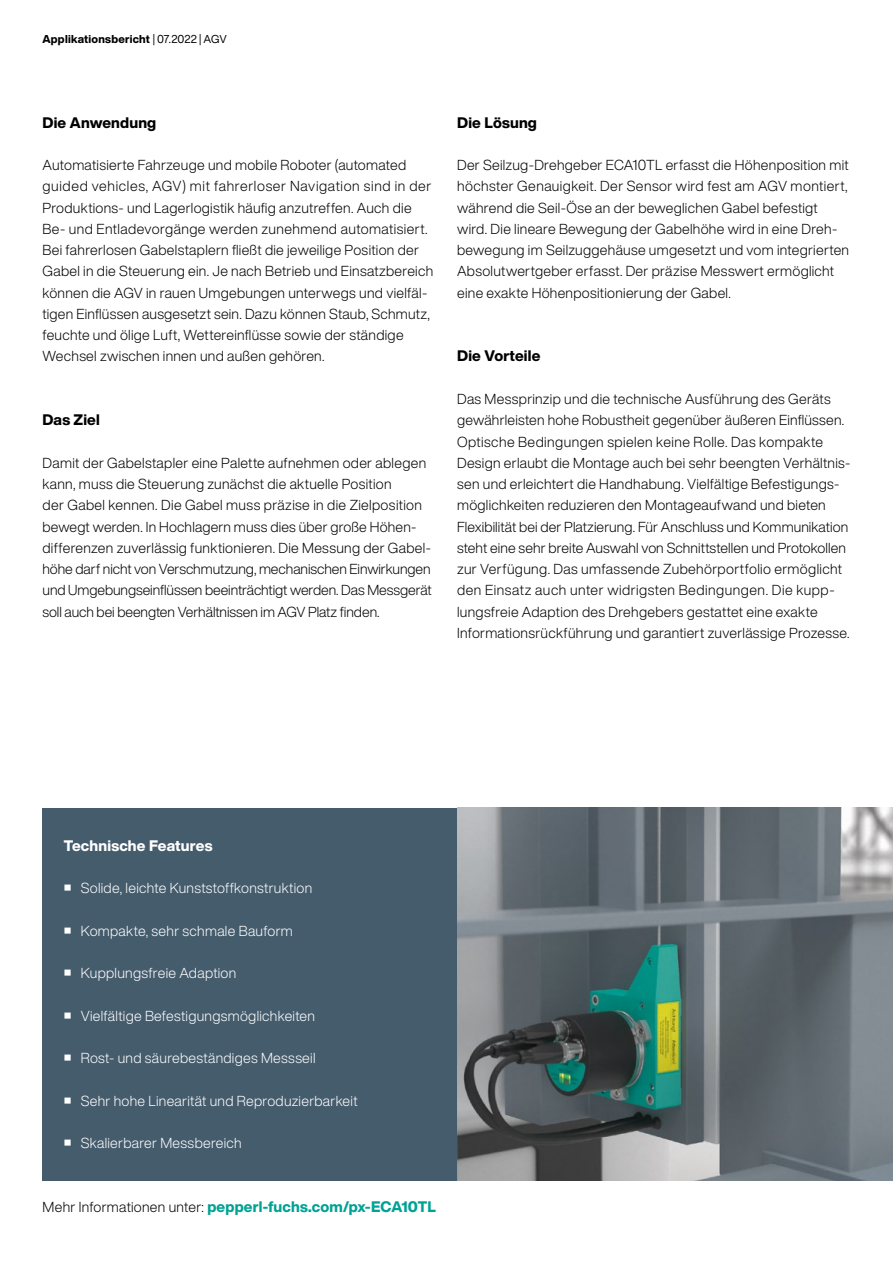
<style>
.page{position:relative;width:893px;height:1263px;background:#fff}
.page>*{position:absolute;margin:0;border:0;box-sizing:border-box;transform-origin:0 0}
.Fließtext_9_5_pt__Sc{font:800 15px "Helvetica Now Display";letter-spacing:.01em;color:#00a294}
.Subhead_10_pt__Schwa{font:800 15px "Helvetica Now Display";letter-spacing:.01em;color:#000}
.Subhead_10_pt__Weiß{font:800 15px "Helvetica Now Display";letter-spacing:.01em;color:#fff}
.Fließtext_9_5_pt__Sc-2{font:300 14.25px/21.3px "Helvetica Now Display";letter-spacing:.02em;color:#000}
.t1{font:300 14.25px "Helvetica Now Display";letter-spacing:.02em;color:#fff}
.Absatzformat_1{font:800 11.25px "Helvetica Now Display";letter-spacing:.02em;color:#000}
.s1{font-weight:400}
.s2{font-weight:300;font-size:14.25px;color:#000}
</style>
<div class="page">
<img style="left:457px;top:808px;width:436px;height:372px">
<div style="left:43px;top:808px;width:414px;height:372px;background:#455c6d"></div>
<p class="Absatzformat_1" style="left:43px;top:31px;width:186px">Applikationsbericht <span class="s1">| 07.2022 | AGV</span></p>
<p class="Subhead_10_pt__Schwa" style="left:43px;top:112px;width:115px">Die Anwendung</p>
<p class="Fließtext_9_5_pt__Sc-2" style="left:43px;top:154px;width:392px">Automatisierte Fahrzeuge und mobile Roboter (automated guided vehicles, AGV) mit fahrerloser Navigation sind in der Produktions- und Lagerlogistik häufig anzutreffen. Auch die Be- und Entladevorgänge werden zunehmend automatisiert.<br>Bei fahrerlosen Gabelstaplern fließt die jeweilige Position der Gabel in die Steuerung ein. Je nach Betrieb und Einsatzbereich können die AGV in rauen Umgebungen unterwegs und vielfäl&shy;tigen Einflüssen ausgesetzt sein. Dazu können Staub, Schmutz, feuchte und ölige Luft, Wettereinflüsse sowie der ständige Wechsel zwischen innen und außen gehören.</p>
<p class="Subhead_10_pt__Schwa" style="left:43px;top:409px;width:59px">Das Ziel</p>
<p class="Fließtext_9_5_pt__Sc-2" style="left:43px;top:452px;width:391px">Damit der Gabelstapler eine Palette aufnehmen oder ablegen kann, muss die Steuerung zunächst die aktuelle Position<br>der Gabel kennen. Die Gabel muss präzise in die Zielposition bewegt werden. In Hochlagern muss dies über große Höhen&shy;differenzen zuverlässig funktionieren. Die Messung der Gabel&shy;höhe darf nicht von Verschmutzung, mechanischen Einwirkungen und Umgebungseinflüssen beeinträchtigt werden. Das Messgerät soll auch bei beengten Verhältnissen im AGV Platz finden.</p>
<p class="Subhead_10_pt__Schwa" style="left:457px;top:112px;width:81px">Die Lösung</p>
<p class="Fließtext_9_5_pt__Sc-2" style="left:457px;top:154px;width:394px">Der Seilzug-Drehgeber ECA10TL erfasst die Höhenposition mit höchster Genauigkeit. Der Sensor wird fest am AGV montiert, während die Seil-Öse an der beweglichen Gabel befestigt wird. Die lineare Bewegung der Gabelhöhe wird in eine Dreh&shy;bewegung im Seilzuggehäuse umgesetzt und vom integrierten Absolutwertgeber erfasst. Der präzise Messwert ermöglicht eine exakte Höhenpositionierung der Gabel.</p>
<p class="Subhead_10_pt__Schwa" style="left:457px;top:346px;width:85px">Die Vorteile</p>
<p class="Fließtext_9_5_pt__Sc-2" style="left:457px;top:388px;width:395px">Das Messprinzip und die technische Ausführung des Geräts gewährleisten hohe Robustheit gegenüber äußeren Einflüssen.<br>Optische Bedingungen spielen keine Rolle. Das kompakte Design erlaubt die Montage auch bei sehr beengten Verhältnis&shy;sen und erleichtert die Handhabung. Vielfältige Befestigungs&shy;möglichkeiten reduzieren den Montageaufwand und bieten Flexibilität bei der Platzierung. Für Anschluss und Kommunikation steht eine sehr breite Auswahl von Schnittstellen und Protokollen zur Verfügung. Das umfassende Zubehörportfolio ermöglicht den Einsatz auch unter widrigsten Bedingungen. Die kupp&shy;lungsfreie Adaption des Drehgebers gestattet eine exakte Informationsrückführung und garantiert zuverlässige Prozesse.</p>
<p class="Subhead_10_pt__Weiß" style="left:64px;top:835px;width:150px">Technische Features</p>
<p class="t1" style="left:65px;top:878px;width:249px"><sup>■</sup> Solide, leichte Kunststoffkonstruktion</p>
<p class="t1" style="left:65px;top:921px;width:230px"><sup>■</sup> Kompakte, sehr schmale Bauform</p>
<p class="t1" style="left:65px;top:963px;width:173px"><sup>■</sup> Kupplungsfreie Adaption</p>
<p class="t1" style="left:65px;top:1006px;width:252px"><sup>■</sup> Vielfältige Befestigungsmöglichkeiten</p>
<p class="t1" style="left:65px;top:1048px;width:252px"><sup>■</sup> Rost- und säurebeständiges Messseil</p>
<p class="t1" style="left:65px;top:1091px;width:294px"><sup>■</sup> Sehr hohe Linearität und Reproduzierbarkeit</p>
<p class="t1" style="left:65px;top:1133px;width:179px"><sup>■</sup> Skalierbarer Messbereich</p>
<p class="Fließtext_9_5_pt__Sc" style="left:43px;top:1196px;width:395px"><span class="s2">Mehr Informationen unter:</span> pepperl-fuchs.com/px-ECA10TL</p>
</div>
